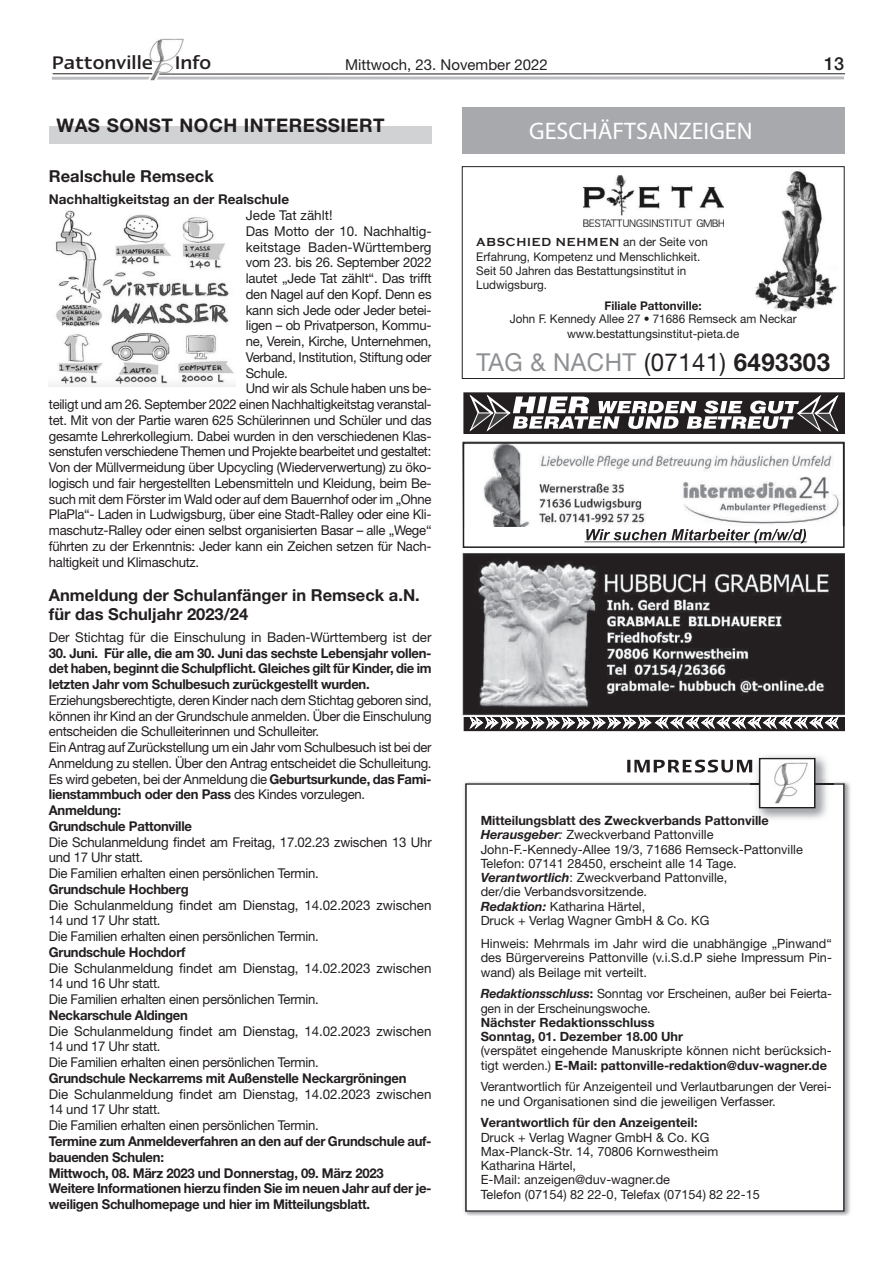
<style>
.page{position:relative;width:893px;height:1263px;background:#fff}
.page>*{position:absolute;margin:0;border:0;box-sizing:border-box;transform-origin:0 0}
.t1{font:24.75px "Helvetica Neue LT Std";letter-spacing:.02em;color:#8d8f92}
.t2{font:700 24px "Frutiger";color:#fff}
.t3{font:500 21px "Linotype Ergo";color:#231f20}
.t4{font:700 18.75px "Helvetica Neue LT Std";letter-spacing:.025em;color:#231f20}
.t5{font:500 18px "Helvetica Neue LT Std";color:#231f20}
.t6{font:700 16.5px/18.8px "Helvetica Neue LT Std";color:#231f20}
.t7{font:15px "Helvetica Neue LT Std";color:#231f20}
.t8{font:13.5px/15.8px "Helvetica Neue LT Std";letter-spacing:-.02em;color:#231f20}
.t9{font:13.5px/15.8px "Helvetica Neue LT Std";letter-spacing:-.02em;color:#231f20;scale:.96 1}
.t10{font:700 13.5px/15.8px "Helvetica Neue LT Std";letter-spacing:-.02em;color:#231f20;text-align:justify}
.t11{font:700 13.5px "Helvetica Neue LT Std";color:#231f20}
.t12{font:13.5px "Helvetica Neue LT Std";letter-spacing:.005em;color:#231f20}
.t13{font:13.5px "Helvetica Neue LT Std";color:#231f20}
.t14{font:12.75px/14.2px "Helvetica Neue LT Std";color:#231f20}
.t15{font:700 12.75px/14.2px "Helvetica Neue LT Std";color:#231f20}
.t16{font:12px/14.2px "Helvetica Neue LT Std";color:#231f20}
.t17{font:700 12px "Copperplate Gothic";letter-spacing:.07em;color:#231f20}
.t18{font:700 12px "Helvetica Neue LT Std";color:#231f20}
.s1{font-weight:700}
.s2{font-family:"Helvetica Neue LT Std";font-weight:400}
.s3{color:#231f20}
.s4{font-weight:700;color:#231f20}
.s5{font-weight:700;font-style:italic}
.s6{font-style:italic}
</style>
<div class="page">
<img style="left:135px;top:38px;width:50px;height:43px">
<hr style="left:53px;top:73px;width:99px;height:1px;background:#231f20">
<svg style="left:52px;top:77px;width:98px;height:3px"></svg>
<svg style="left:157px;top:76px;width:687px;height:3px;background:#c7c8ca"></svg>
<hr style="left:159px;top:73px;width:685px;height:1px;background:#231f20">
<div style="left:49px;top:126px;width:383px;height:17px;background:#d1d2d4"></div>
<img style="left:49px;top:210px;width:186px;height:176px">
<img style="left:464px;top:782px;width:386px;height:434px">
<svg style="left:465px;top:783px;width:380px;height:429px"></svg>
<img style="left:750px;top:756px;width:84px;height:69px">
<div style="left:760px;top:759px;width:55px;height:49px;background:#fff"></div>
<div style="left:759px;top:758px;width:56px;height:50px;border:1px solid #231f20"></div>
<svg style="left:775px;top:762px;width:32px;height:42px"></svg>
<img style="left:774px;top:763px;width:34px;height:40px">
<svg style="left:627px;top:760px;width:125px;height:12px"></svg>
<div style="left:462px;top:166px;width:383px;height:213px;border:1px solid #231f20"></div>
<img style="left:755px;top:171px;width:82px;height:141px">
<img style="left:583px;top:176px;width:140px;height:51px">
<div style="left:463px;top:392px;width:382px;height:42px;border:1px solid #231f20"></div>
<svg style="left:468px;top:393px;width:372px;height:39px"></svg>
<div style="left:464px;top:714px;width:381px;height:17px;border:1px solid #231f20"></div>
<svg style="left:469px;top:717px;width:371px;height:12px"></svg>
<img style="left:462px;top:552px;width:383px;height:164px">
<img style="left:483px;top:444px;width:360px;height:83px">
<svg style="left:584px;top:529px;width:223px;height:14px"></svg>
<div style="left:463px;top:442px;width:382px;height:106px;border:1px solid #231f20"></div>
<div style="left:462px;top:107px;width:383px;height:46px;background:#a8a9ad"></div>
<h3 class="t3" style="left:52px;top:53px;width:161px">Pattonville Info</h3>
<p class="t7" style="left:345px;top:56px;width:204px">Mittwoch, 23. November 2022</p>
<h3 class="t5" style="left:824px;top:53px;width:22px">13</h3>
<h3 class="t4" style="left:56px;top:114px;width:330px">WAS SONST NOCH INTERESSIERT</h3>
<p class="t6" style="left:49px;top:166px;width:166px">Realschule Remseck</p>
<p class="t11" style="left:49px;top:191px;width:242px">Nachhaltigkeitstag an der Realschule</p>
<p class="t13" style="left:246px;top:207px;width:88px">Jede Tat zählt!</p>
<p class="t8" style="left:246px;top:223px;width:187px">Das Motto der 10. Nachhaltig-</p>
<p class="t12" style="left:246px;top:239px;width:187px">keitstage Baden-Württemberg</p>
<p class="t8" style="left:246px;top:254px;width:187px">vom 23. bis 26. September 2022</p>
<p class="t8" style="left:246px;top:270px;width:187px">lautet „Jede Tat zählt“. Das trifft</p>
<p class="t8" style="left:246px;top:286px;width:187px">den Nagel auf den Kopf. Denn es</p>
<p class="t8" style="left:246px;top:302px;width:187px">kann sich Jede oder Jeder betei-</p>
<p class="t8" style="left:246px;top:317px;width:187px">ligen – ob Privatperson, Kommu-</p>
<p class="t8" style="left:246px;top:333px;width:187px">ne, Verein, Kirche, Unternehmen,</p>
<p class="t8" style="left:246px;top:349px;width:187px">Verband, Institution, Stiftung oder</p>
<p class="t8" style="left:246px;top:365px;width:44px">Schule.</p>
<p class="t8" style="left:246px;top:380px;width:187px">Und wir als Schule haben uns be-</p>
<p class="t9" style="left:49px;top:396px;width:400px">teiligt und am 26. September 2022 einen Nachhaltigkeitstag veranstal-</p>
<p class="t8" style="left:49px;top:412px;width:384px">tet. Mit von der Partie waren 625 Schülerinnen und Schüler und das</p>
<p class="t8" style="left:49px;top:428px;width:384px">gesamte Lehrerkollegium. Dabei wurden in den verschiedenen Klas-</p>
<p class="t9" style="left:49px;top:443px;width:400px">senstufen verschiedene Themen und Projekte bearbeitet und gestaltet:</p>
<p class="t8" style="left:49px;top:459px;width:384px">Von der Müllvermeidung über Upcycling (Wiederverwertung) zu öko-</p>
<p class="t8" style="left:49px;top:475px;width:384px">logisch und fair hergestellten Lebensmitteln und Kleidung, beim Be-</p>
<p class="t8" style="left:49px;top:491px;width:384px">such mit dem Förster im Wald oder auf dem Bauernhof oder im „Ohne</p>
<p class="t8" style="left:49px;top:506px;width:384px">PlaPla“- Laden in Ludwigsburg, über eine Stadt-Ralley oder eine Kli-</p>
<p class="t8" style="left:49px;top:522px;width:384px">maschutz-Ralley oder einen selbst organisierten Basar – alle „Wege“</p>
<p class="t8" style="left:49px;top:538px;width:384px">führten zu der Erkenntnis: Jeder kann ein Zeichen setzen für Nach-</p>
<p class="t8" style="left:49px;top:554px;width:152px">haltigkeit und Klimaschutz.</p>
<p class="t6" style="left:49px;top:585px;width:372px">Anmeldung der Schulanfänger in Remseck a.N. für das Schuljahr 2023/24</p>
<p class="t8" style="left:49px;top:629px;width:384px">Der Stichtag für die Einschulung in Baden-Württemberg ist der</p>
<p class="t10" style="left:49px;top:645px;width:384px">30. Juni. Für alle, die am 30. Juni das sechste Lebensjahr vollen&shy;det haben, beginnt die Schulpflicht. Gleiches gilt für Kinder, die im letzten Jahr vom Schulbesuch zurückgestellt wurden.</p>
<p class="t9" style="left:49px;top:692px;width:400px">Erziehungsberechtigte, deren Kinder nach dem Stichtag geboren sind, können ihr Kind an der Grundschule anmelden. Über die Einschulung entscheiden die Schulleiterinnen und Schulleiter.<br>Ein Antrag auf Zurückstellung um ein Jahr vom Schulbesuch ist bei der Anmeldung zu stellen. Über den Antrag entscheidet die Schulleitung.<br>Es wird gebeten, bei der Anmeldung die <span class="s1">Geburtsurkunde, das Fami&shy;lienstammbuch oder den Pass</span> des Kindes vorzulegen.<br><span class="s1">Anmeldung:<br>Grundschule Pattonville</span></p>
<p class="t8" style="left:49px;top:834px;width:384px">Die Schulanmeldung findet am Freitag, 17.02.23 zwischen 13 Uhr und 17 Uhr statt.<br>Die Familien erhalten einen persönlichen Termin.</p>
<p class="t10" style="left:49px;top:881px;width:141px">Grundschule Hochberg</p>
<p class="t8" style="left:49px;top:897px;width:384px">Die Schulanmeldung findet am Dienstag, 14.02.2023 zwischen<br>14 und 17 Uhr statt.<br>Die Familien erhalten einen persönlichen Termin.</p>
<p class="t10" style="left:49px;top:944px;width:138px">Grundschule Hochdorf</p>
<p class="t8" style="left:49px;top:960px;width:384px">Die Schulanmeldung findet am Dienstag, 14.02.2023 zwischen<br>14 und 16 Uhr statt.<br>Die Familien erhalten einen persönlichen Termin.</p>
<p class="t10" style="left:49px;top:1007px;width:141px">Neckarschule Aldingen</p>
<p class="t8" style="left:49px;top:1023px;width:384px">Die Schulanmeldung findet am Dienstag, 14.02.2023 zwischen<br>14 und 17 Uhr statt.<br>Die Familien erhalten einen persönlichen Termin.</p>
<p class="t10" style="left:49px;top:1070px;width:359px">Grundschule Neckarrems mit Außenstelle Neckargröningen</p>
<p class="t8" style="left:49px;top:1086px;width:384px">Die Schulanmeldung findet am Dienstag, 14.02.2023 zwischen<br>14 und 17 Uhr statt.<br>Die Familien erhalten einen persönlichen Termin.</p>
<p class="t10" style="left:49px;top:1133px;width:384px;text-align:left">Termine zum Anmeldeverfahren an den auf der Grundschule auf&shy;bauenden Schulen:<br>Mittwoch, 08. März 2023 und Donnerstag, 09. März 2023<br>Weitere Informationen hierzu finden Sie im neuen Jahr auf der je&shy;weiligen Schulhomepage und hier im Mitteilungsblatt.</p>
<h2 class="t2" style="left:529px;top:117px;width:225px">GESCHÄFTSANZEIGEN</h2>
<p class="t17" style="left:476px;top:236px;width:233px">ABSCHIED NEHMEN <span class="s2">an der Seite von</span></p>
<p class="t16" style="left:476px;top:249px;width:226px">Erfahrung, Kompetenz und Menschlichkeit.<br>Seit 50 Jahren das Bestattungsinstitut in<br>Ludwigsburg.</p>
<p class="t18" style="left:605px;top:299px;width:99px">Filiale Pattonville:</p>
<p class="t16" style="left:510px;top:312px;width:288px;text-align:center">John F. Kennedy Allee 27 • 71686 Remseck am Neckar www.bestattungsinstitut-pieta.de</p>
<h1 class="t1" style="left:476px;top:347px;width:355px">TAG &amp; NACHT <span class="s3">(07141)</span> <span class="s4">6493303</span></h1>
<p class="t14" style="left:481px;top:813px;width:324px"><span class="s1">Mitteilungsblatt des Zweckverbands Pattonville </span><span class="s5">Herausgeber</span><span class="s6">:</span> Zweckverband Pattonville John-F.-Kennedy-Allee 19/3, 71686 Remseck-Pattonville Telefon: 07141 28450, erscheint alle 14 Tage.<br><span class="s5">Verantwortlich</span>: Zweckverband Pattonville,<br>der/die Verbandsvorsitzende.<br><span class="s5">Redaktion:</span> Katharina Härtel,<br>Druck + Verlag Wagner GmbH &amp; Co. KG</p>
<p class="t14" style="left:481px;top:936px;width:353px;text-align:justify">Hinweis: Mehrmals im Jahr wird die unabhängige „Pinwand“ des Bürgervereins Pattonville (v.i.S.d.P siehe Impressum Pin&shy;wand) als Beilage mit verteilt.</p>
<p class="t14" style="left:481px;top:986px;width:353px"><span class="s5">Redaktionsschluss</span><span class="s1">:</span> Sonntag vor Erscheinen, außer bei Feierta&shy;gen in der Erscheinungswoche.</p>
<p class="t15" style="left:481px;top:1015px;width:204px">Nächster Redaktionsschluss<br>Sonntag, 01. Dezember 18.00 Uhr</p>
<p class="t14" style="left:481px;top:1043px;width:353px">(verspätet eingehende Manuskripte können nicht berücksich&shy;tigt werden.) <span class="s1">E-Mail: pattonville-redaktion@duv-wagner.de</span></p>
<p class="t14" style="left:481px;top:1079px;width:353px">Verantwortlich für Anzeigenteil und Verlautbarungen der Verei&shy;ne und Organisationen sind die jeweiligen Verfasser.</p>
<p class="t15" style="left:481px;top:1115px;width:218px">Verantwortlich für den Anzeigenteil:</p>
<p class="t14" style="left:481px;top:1130px;width:281px">Druck + Verlag Wagner GmbH &amp; Co. KG Max-Planck-Str. 14, 70806 Kornwestheim Katharina Härtel,<br>E-Mail: anzeigen@duv-wagner.de<br>Telefon (07154) 82 22-0, Telefax (07154) 82 22-15</p>
</div>
